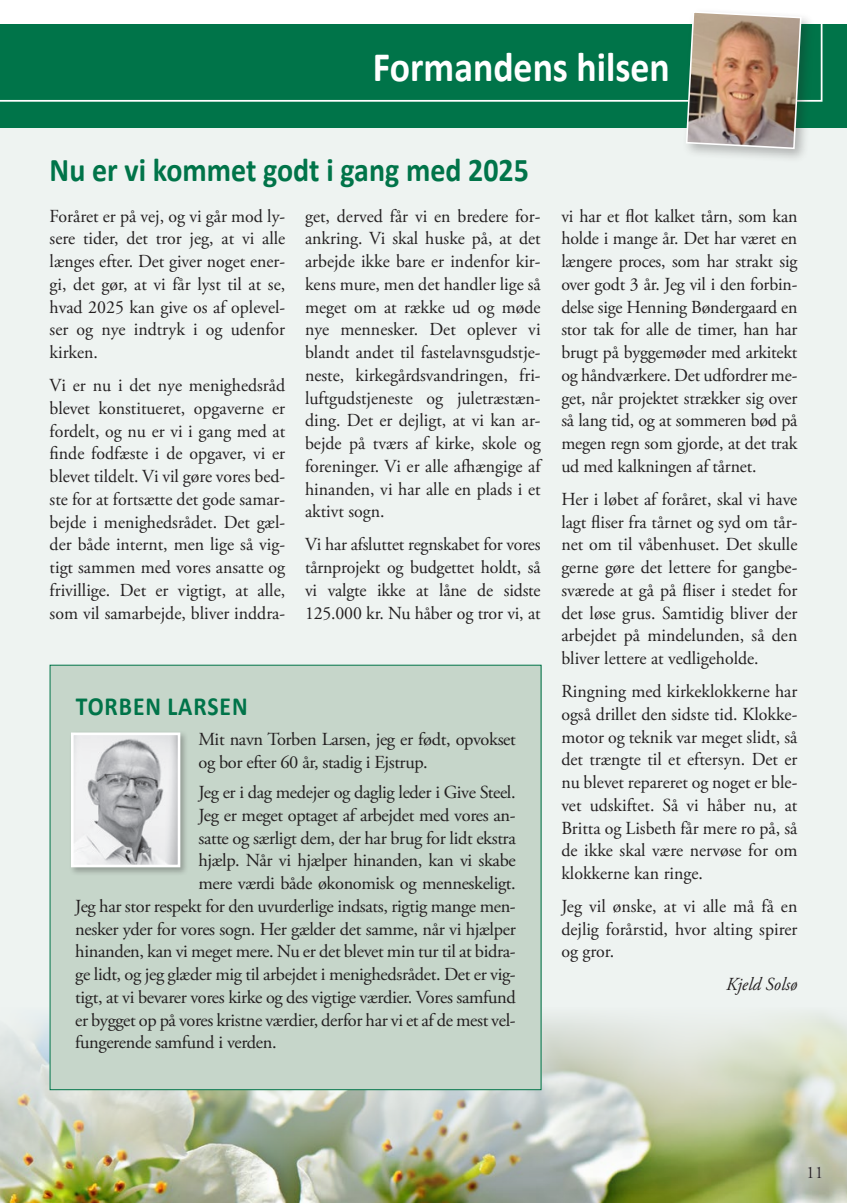
<style>
.page{position:relative;width:847px;height:1203px;background:#fff}
.page>*{position:absolute;margin:0;border:0;box-sizing:border-box;transform-origin:0 0}
.t1{font:700 42px "Calibri";color:#fff;scale:.9 1}
.t2{font:700 33.25px "Calibri";color:#007449;scale:.9 1}
.t3{font:700 26.25px "Calibri";letter-spacing:.04em;color:#007449;scale:.9 1}
.t4{font:18.38px/22.8px "Adobe Garamond Pro";letter-spacing:-.02em;color:#231f20;text-align:justify}
.t5{font:italic 18.38px "Adobe Garamond Pro";color:#231f20}
.t6{font:17.5px "Adobe Garamond Pro";color:#231f20}
</style>
<div class="page">
<div style="left:0;top:123px;width:847px;height:1080px;background:#eef3f1"></div>
<img style="left:0;top:977px;width:847px;height:226px">
<div style="left:0;top:25px;width:847px;height:103px;background:#007449"></div>
<svg style="left:0;top:24px;width:823px;height:78px"></svg>
<div style="left:682px;top:7px;width:133px;height:156px;background:#231f20;opacity:.3"></div>
<img style="left:685px;top:10px;width:117px;height:140px">
<div style="left:50px;top:665px;width:491px;height:425px;background:#c6d6ca"></div>
<div style="left:68px;top:730px;width:121px;height:145px;background:#231f20;opacity:.3"></div>
<img style="left:75px;top:736px;width:101px;height:127px">
<div style="left:71px;top:732px;width:109px;height:135px;border:3px solid #fff"></div>
<p class="t1" style="left:373px;top:37px;width:331px">Formandens hilsen</p>
<p class="t2" style="left:50px;top:147px;width:534px">Nu er vi kommet godt i gang med 2025</p>
<p class="t4" style="left:50px;top:205px;width:237px">Foråret er på vej, og vi går mod ly&shy;sere tider, det tror jeg, at vi alle længes efter. Det giver noget ener&shy;gi, det gør, at vi får lyst til at se, hvad 2025 kan give os af oplevel&shy;ser og nye indtryk i og udenfor kirken.</p>
<p class="t4" style="left:50px;top:375px;width:237px">Vi er nu i det nye menighedsråd blevet konstitueret, opgaverne er fordelt, og nu er vi i gang med at finde fodfæste i de opgaver, vi er blevet tildelt. Vi vil gøre vores bed&shy;ste for at fortsætte det gode samar&shy;bejde i menighedsrådet. Det gæl&shy;der både internt, men lige så vig&shy;tigt sammen med vores ansatte og frivillige. Det er vigtigt, at alle, som vil samarbejde, bliver inddra-</p>
<p class="t4" style="left:305px;top:205px;width:237px">get, derved får vi en bredere for&shy;ankring. Vi skal huske på, at det arbejde ikke bare er indenfor kir&shy;kens mure, men det handler lige så meget om at række ud og møde nye mennesker. Det oplever vi blandt andet til fastelavnsgudstje&shy;neste, kirkegårdsvandringen, fri&shy;luftgudstjeneste og juletræstæn&shy;ding. Det er dejligt, at vi kan ar&shy;bejde på tværs af kirke, skole og foreninger. Vi er alle afhængige af hinanden, vi har alle en plads i et aktivt sogn.</p>
<p class="t4" style="left:305px;top:534px;width:237px">Vi har afsluttet regnskabet for vores tårnprojekt og budgettet holdt, så vi valgte ikke at låne de sidste 125.000 kr. Nu håber og tror vi, at</p>
<p class="t3" style="left:76px;top:688px;width:192px">TORBEN LARSEN</p>
<p class="t4" style="left:198px;top:729px;width:319px">Mit navn Torben Larsen, jeg er født, opvokset og bor efter 60 år, stadig i Ejstrup.</p>
<p class="t4" style="left:198px;top:782px;width:319px">Jeg er i dag medejer og daglig leder i Give Steel.</p>
<p class="t4" style="left:198px;top:804px;width:319px">Jeg er meget optaget af arbejdet med vores an-</p>
<p class="t4" style="left:198px;top:827px;width:319px">satte og særligt dem, der har brug for lidt ekstra</p>
<p class="t4" style="left:198px;top:850px;width:319px">hjælp. Når vi hjælper hinanden, kan vi skabe</p>
<p class="t4" style="left:198px;top:873px;width:319px">mere værdi både økonomisk og menneskeligt.</p>
<p class="t4" style="left:75px;top:895px;width:442px">Jeg har stor respekt for den uvurderlige indsats, rigtig mange men-</p>
<p class="t4" style="left:75px;top:918px;width:442px">nesker yder for vores sogn. Her gælder det samme, når vi hjælper</p>
<p class="t4" style="left:75px;top:941px;width:442px">hinanden, kan vi meget mere. Nu er det blevet min tur til at bidra-</p>
<p class="t4" style="left:75px;top:964px;width:442px">ge lidt, og jeg glæder mig til arbejdet i menighedsrådet. Det er vig-</p>
<p class="t4" style="left:75px;top:986px;width:442px">tigt, at vi bevarer vores kirke og des vigtige værdier. Vores samfund</p>
<p class="t4" style="left:75px;top:1009px;width:442px">er bygget op på vores kristne værdier, derfor har vi et af de mest vel-</p>
<p class="t4" style="left:75px;top:1032px;width:203px">fungerende samfund i verden.</p>
<p class="t4" style="left:561px;top:205px;width:237px">vi har et flot kalket tårn, som kan holde i mange år. Det har været en længere proces, som har strakt sig over godt 3 år. Jeg vil i den forbin&shy;delse sige Henning Bøndergaard en stor tak for alle de timer, han har brugt på byggemøder med arkitekt og håndværkere. Det udfordrer me&shy;get, når projektet strækker sig over så lang tid, og at sommeren bød på megen regn som gjorde, at det trak ud med kalkningen af tårnet.</p>
<p class="t4" style="left:561px;top:488px;width:238px">Her i løbet af foråret, skal vi have lagt fliser fra tårnet og syd om tår&shy;net om til våbenhuset. Det skulle gerne gøre det lettere for gangbe&shy;sværede at gå på fliser i stedet for det løse grus. Samtidig bliver der arbejdet på mindelunden, så den bliver lettere at vedligeholde.</p>
<p class="t4" style="left:561px;top:680px;width:238px">Ringning med kirkeklokkerne har også drillet den sidste tid. Klokke&shy;motor og teknik var meget slidt, så det trængte til et eftersyn. Det er nu blevet repareret og noget er ble&shy;vet udskiftet. Så vi håber nu, at Britta og Lisbeth får mere ro på, så de ikke skal være nervøse for om klokkerne kan ringe.</p>
<p class="t4" style="left:561px;top:895px;width:237px">Jeg vil ønske, at vi alle må få en dejlig forårstid, hvor alting spirer og gror.</p>
<p class="t5" style="left:726px;top:973px;width:73px">Kjeld Solsø</p>
<p class="t6" style="left:806px;top:1162px;width:19px">11</p>
</div>
